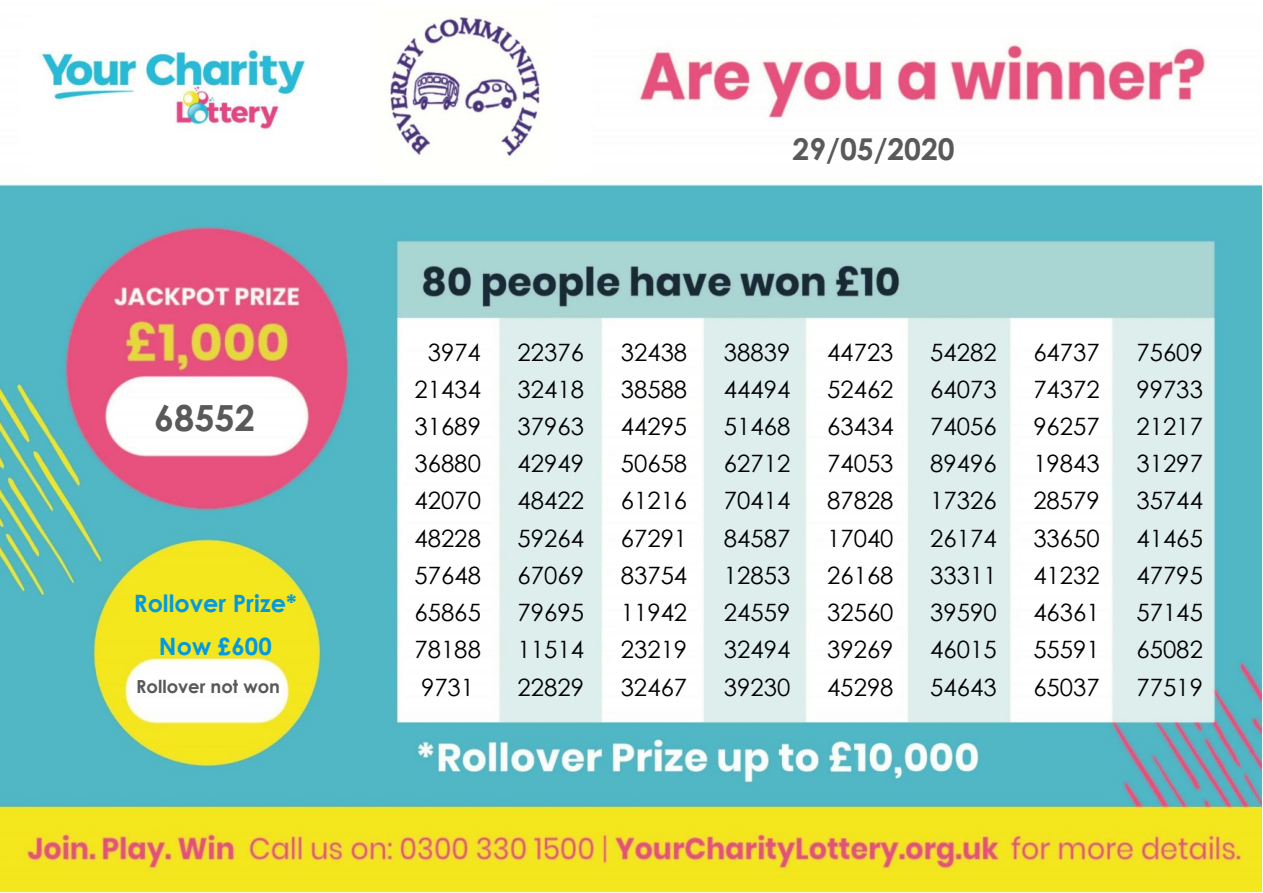
<style>
.page{position:relative;width:1263px;height:893px;background:#fff}
.page>*{position:absolute;margin:0;border:0;box-sizing:border-box;transform-origin:0 0}
.t1{font:700 36px "Century Gothic";color:#595959}
.t2{font:700 30px "Century Gothic";color:#595959}
.t3{font:24px "Century Gothic";color:#000}
.t4{font:700 24px/43.8px "Century Gothic";color:#0099e6;text-align:center}
.t5{font:700 18px "Century Gothic";color:#595959}
</style>
<div class="page">
<img style="left:0;top:44px;width:1262px;height:847px">
<img style="left:20px;top:44px;width:305px;height:106px">
<img style="left:378px;top:15px;width:173px;height:163px">
<h1 class="t1" style="left:154px;top:404px;width:102px">68552</h1>
<p class="t4" style="left:134px;top:583px;width:164px">Rollover Prize*<br>Now £600</p>
<p class="t5" style="left:136px;top:680px;width:145px">Rollover not won</p>
<p class="t2" style="left:792px;top:138px;width:164px">29/05/2020</p>
<p class="t3" style="left:428px;top:343px;width:55px">3974</p>
<p class="t3" style="left:518px;top:343px;width:68px">22376</p>
<p class="t3" style="left:621px;top:343px;width:68px">32438</p>
<p class="t3" style="left:724px;top:343px;width:68px">38839</p>
<p class="t3" style="left:827px;top:343px;width:68px">44723</p>
<p class="t3" style="left:930px;top:343px;width:68px">54282</p>
<p class="t3" style="left:1033px;top:343px;width:68px">64737</p>
<p class="t3" style="left:1136px;top:343px;width:68px">75609</p>
<p class="t3" style="left:414px;top:380px;width:68px">21434</p>
<p class="t3" style="left:518px;top:380px;width:68px">32418</p>
<p class="t3" style="left:621px;top:380px;width:68px">38588</p>
<p class="t3" style="left:724px;top:380px;width:68px">44494</p>
<p class="t3" style="left:827px;top:380px;width:68px">52462</p>
<p class="t3" style="left:930px;top:380px;width:68px">64073</p>
<p class="t3" style="left:1033px;top:380px;width:68px">74372</p>
<p class="t3" style="left:1136px;top:380px;width:68px">99733</p>
<p class="t3" style="left:414px;top:417px;width:68px">31689</p>
<p class="t3" style="left:518px;top:417px;width:68px">37963</p>
<p class="t3" style="left:621px;top:417px;width:68px">44295</p>
<p class="t3" style="left:724px;top:417px;width:68px">51468</p>
<p class="t3" style="left:827px;top:417px;width:68px">63434</p>
<p class="t3" style="left:930px;top:417px;width:68px">74056</p>
<p class="t3" style="left:1033px;top:417px;width:68px">96257</p>
<p class="t3" style="left:1136px;top:417px;width:68px">21217</p>
<p class="t3" style="left:414px;top:454px;width:68px">36880</p>
<p class="t3" style="left:518px;top:454px;width:68px">42949</p>
<p class="t3" style="left:621px;top:454px;width:68px">50658</p>
<p class="t3" style="left:724px;top:454px;width:68px">62712</p>
<p class="t3" style="left:827px;top:454px;width:68px">74053</p>
<p class="t3" style="left:930px;top:454px;width:68px">89496</p>
<p class="t3" style="left:1033px;top:454px;width:68px">19843</p>
<p class="t3" style="left:1136px;top:454px;width:68px">31297</p>
<p class="t3" style="left:414px;top:491px;width:68px">42070</p>
<p class="t3" style="left:518px;top:491px;width:68px">48422</p>
<p class="t3" style="left:621px;top:491px;width:68px">61216</p>
<p class="t3" style="left:724px;top:491px;width:68px">70414</p>
<p class="t3" style="left:827px;top:491px;width:68px">87828</p>
<p class="t3" style="left:930px;top:491px;width:68px">17326</p>
<p class="t3" style="left:1033px;top:491px;width:68px">28579</p>
<p class="t3" style="left:1136px;top:491px;width:68px">35744</p>
<p class="t3" style="left:414px;top:529px;width:68px">48228</p>
<p class="t3" style="left:518px;top:529px;width:68px">59264</p>
<p class="t3" style="left:621px;top:529px;width:68px">67291</p>
<p class="t3" style="left:724px;top:529px;width:68px">84587</p>
<p class="t3" style="left:827px;top:529px;width:68px">17040</p>
<p class="t3" style="left:930px;top:529px;width:68px">26174</p>
<p class="t3" style="left:1033px;top:529px;width:68px">33650</p>
<p class="t3" style="left:1136px;top:529px;width:68px">41465</p>
<p class="t3" style="left:414px;top:566px;width:68px">57648</p>
<p class="t3" style="left:518px;top:566px;width:68px">67069</p>
<p class="t3" style="left:621px;top:566px;width:68px">83754</p>
<p class="t3" style="left:724px;top:566px;width:68px">12853</p>
<p class="t3" style="left:827px;top:566px;width:68px">26168</p>
<p class="t3" style="left:930px;top:566px;width:68px">33311</p>
<p class="t3" style="left:1033px;top:566px;width:68px">41232</p>
<p class="t3" style="left:1136px;top:566px;width:68px">47795</p>
<p class="t3" style="left:414px;top:603px;width:68px">65865</p>
<p class="t3" style="left:518px;top:603px;width:68px">79695</p>
<p class="t3" style="left:621px;top:603px;width:68px">11942</p>
<p class="t3" style="left:724px;top:603px;width:68px">24559</p>
<p class="t3" style="left:827px;top:603px;width:68px">32560</p>
<p class="t3" style="left:930px;top:603px;width:68px">39590</p>
<p class="t3" style="left:1033px;top:603px;width:68px">46361</p>
<p class="t3" style="left:1136px;top:603px;width:68px">57145</p>
<p class="t3" style="left:414px;top:640px;width:68px">78188</p>
<p class="t3" style="left:518px;top:640px;width:68px">11514</p>
<p class="t3" style="left:621px;top:640px;width:68px">23219</p>
<p class="t3" style="left:724px;top:640px;width:68px">32494</p>
<p class="t3" style="left:827px;top:640px;width:68px">39269</p>
<p class="t3" style="left:930px;top:640px;width:68px">46015</p>
<p class="t3" style="left:1033px;top:640px;width:68px">55591</p>
<p class="t3" style="left:1136px;top:640px;width:68px">65082</p>
<p class="t3" style="left:421px;top:677px;width:55px">9731</p>
<p class="t3" style="left:518px;top:677px;width:68px">22829</p>
<p class="t3" style="left:621px;top:677px;width:68px">32467</p>
<p class="t3" style="left:724px;top:677px;width:68px">39230</p>
<p class="t3" style="left:827px;top:677px;width:68px">45298</p>
<p class="t3" style="left:930px;top:677px;width:68px">54643</p>
<p class="t3" style="left:1033px;top:677px;width:68px">65037</p>
<p class="t3" style="left:1136px;top:677px;width:68px">77519</p>
</div>
